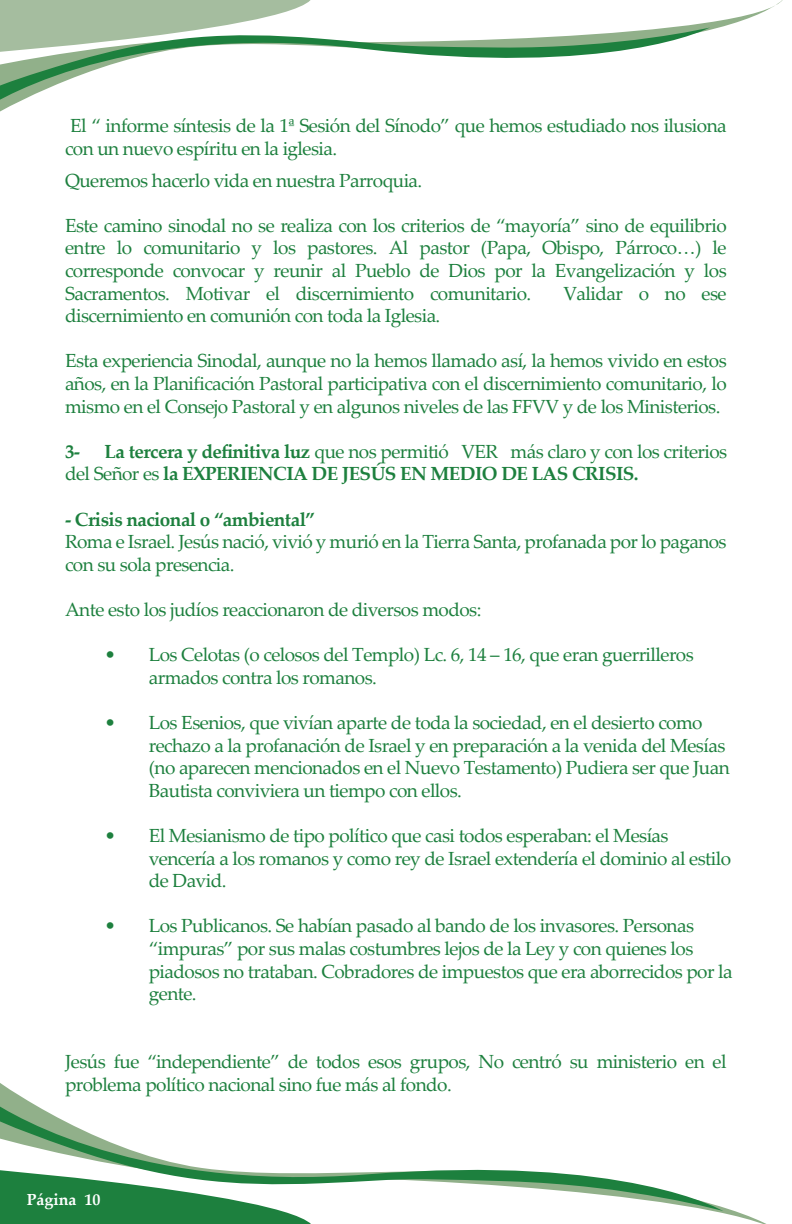
<style>
.page{position:relative;width:792px;height:1224px;background:#fff}
.page>*{position:absolute;margin:0;border:0;box-sizing:border-box;transform-origin:0 0}
.t1{font:19px/22.6px "Palatino Linotype";letter-spacing:-.03em;color:#1d803e}
.t2{font:700 19px/22.6px "Palatino Linotype";letter-spacing:-.03em;color:#1d803e}
.t3{font:700 16px "Palatino Linotype";color:#fff}
.s1{font-weight:400}
</style>
<div class="page">
<svg style="left:0;top:0;width:783px;height:112px"></svg>
<svg style="left:0;top:19px;width:710px;height:91px"></svg>
<svg style="left:0;top:1083px;width:766px;height:141px"></svg>
<svg style="left:0;top:1095px;width:723px;height:116px"></svg>
<p class="t1" style="left:65px;top:114px;width:663px">El “ informe síntesis de la 1ª Sesión del Sínodo” que hemos estudiado nos ilusiona con un nuevo espíritu en la iglesia.</p>
<p class="t1" style="left:65px;top:168px;width:359px">Queremos hacerlo vida en nuestra Parroquia.</p>
<p class="t1" style="left:65px;top:213px;width:663px;text-align:justify">Este camino sinodal no se realiza con los criterios de “mayoría” sino de equilibrio entre lo comunitario y los pastores. Al pastor (Papa, Obispo, Párroco…) le corresponde convocar y reunir al Pueblo de Dios por la Evangelización y los Sacramentos. Motivar el discernimiento comunitario.</p>
<p class="t1" style="left:563px;top:281px;width:165px">Validar o no ese</p>
<p class="t1" style="left:65px;top:304px;width:377px">discernimiento en comunión con toda la Iglesia.</p>
<p class="t1" style="left:65px;top:349px;width:663px;text-align:justify">Esta experiencia Sinodal, aunque no la hemos llamado así, la hemos vivido en estos años, en la Planificación Pastoral participativa con el discernimiento comunitario, lo mismo en el Consejo Pastoral y en algunos niveles de las FFVV y de los Ministerios.</p>
<p class="t2" style="left:65px;top:439px;width:17px">3-</p>
<p class="t2" style="left:65px;top:439px;width:664px;text-indent:40px">La tercera y definitiva luz <span class="s1">que nos permitió VER más claro y con los criterios del Señor es</span> la EXPERIENCIA DE JESÚS EN MEDIO DE LAS CRISIS.</p>
<p class="t2" style="left:65px;top:507px;width:251px">- Crisis nacional o “ambiental”</p>
<p class="t1" style="left:65px;top:530px;width:663px">Roma e Israel. Jesús nació, vivió y murió en la Tierra Santa, profanada por lo paganos con su sola presencia.</p>
<p class="t1" style="left:65px;top:598px;width:418px">Ante esto los judíos reaccionaron de diversos modos:</p>
<p class="t1" style="left:149px;top:643px;width:546px;text-indent:-44px">• Los Celotas (o celosos del Templo) Lc. 6, 14 – 16, que eran guerrilleros armados contra los romanos.</p>
<p class="t1" style="left:149px;top:711px;width:582px;text-indent:-44px">• Los Esenios, que vivían aparte de toda la sociedad, en el desierto como rechazo a la profanación de Israel y en preparación a la venida del Mesías (no aparecen mencionados en el Nuevo Testamento) Pudiera ser que Juan Bautista conviviera un tiempo con ellos.</p>
<p class="t1" style="left:149px;top:823px;width:584px;text-indent:-44px">• El Mesianismo de tipo político que casi todos esperaban: el Mesías vencería a los romanos y como rey de Israel extendería el dominio al estilo de David.</p>
<p class="t1" style="left:149px;top:914px;width:585px;text-indent:-44px">• Los Publicanos. Se habían pasado al bando de los invasores. Personas “impuras” por sus malas costumbres lejos de la Ley y con quienes los piadosos no trataban. Cobradores de impuestos que era aborrecidos por la gente.</p>
<p class="t1" style="left:65px;top:1049px;width:663px">Jesús fue “independiente” de todos esos grupos, No centró su ministerio en el problema político nacional sino fue más al fondo.</p>
<p class="t3" style="left:27px;top:1188px;width:75px">Página 10</p>
</div>
